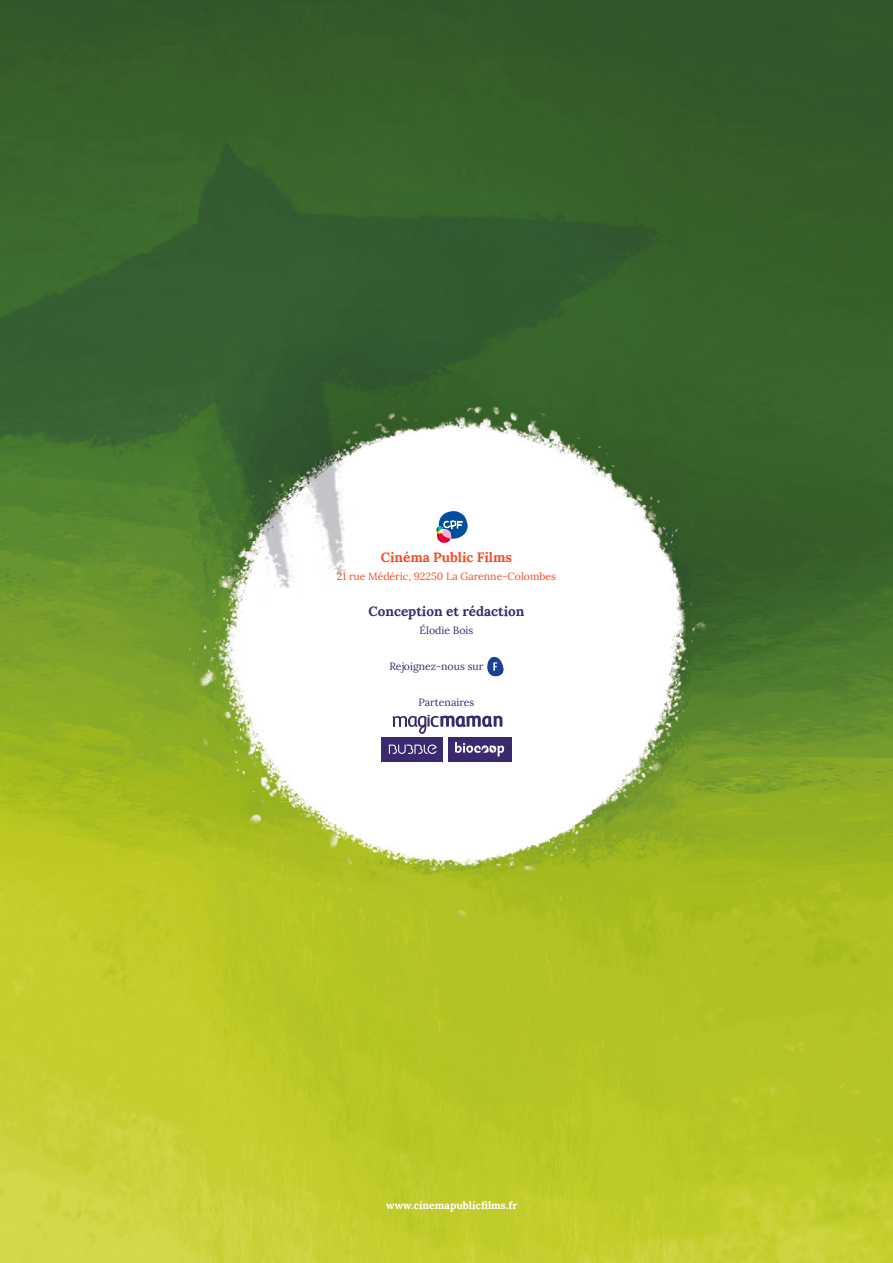
<style>
.page{position:relative;width:893px;height:1263px;background:#fff}
.page>*{position:absolute;margin:0;border:0;box-sizing:border-box;transform-origin:0 0}
.t1{font:700 13.5px "Lora";color:#3b296f}
.t2{font:700 13.5px "Lora";color:#f44d23}
.t3{font:10.5px "Lora";color:#3b296f}
.t4{font:10.5px "Lora";color:#f44d23}
.t5{font:700 10.5px "Lora";color:#fff}
</style>
<div class="page">
<img style="left:0;top:0;width:893px;height:1263px">
<svg style="left:436px;top:511px;width:32px;height:32px"></svg>
<svg style="left:482px;top:651px;width:22px;height:27px"></svg>
<svg style="left:393px;top:715px;width:109px;height:19px"></svg>
<div style="left:382px;top:737px;width:61px;height:24px;background:#3b296f"></div>
<svg style="left:389px;top:744px;width:48px;height:10px"></svg>
<div style="left:448px;top:737px;width:63px;height:24px;background:#3b296f"></div>
<svg style="left:455px;top:742px;width:49px;height:15px"></svg>
<p class="t2" style="left:381px;top:546px;width:133px">Cinéma Public Films</p>
<p class="t4" style="left:337px;top:568px;width:221px">21 rue Médéric, 92250 La Garenne-Colombes</p>
<p class="t1" style="left:368px;top:600px;width:158px">Conception et rédaction</p>
<p class="t3" style="left:420px;top:622px;width:55px">Élodie Bois</p>
<p class="t3" style="left:389px;top:659px;width:95px">Rejoignez-nous sur</p>
<p class="t3" style="left:419px;top:694px;width:57px">Partenaires</p>
<p class="t5" style="left:386px;top:1196px;width:133px">www.cinemapublicfilms.fr</p>
</div>
